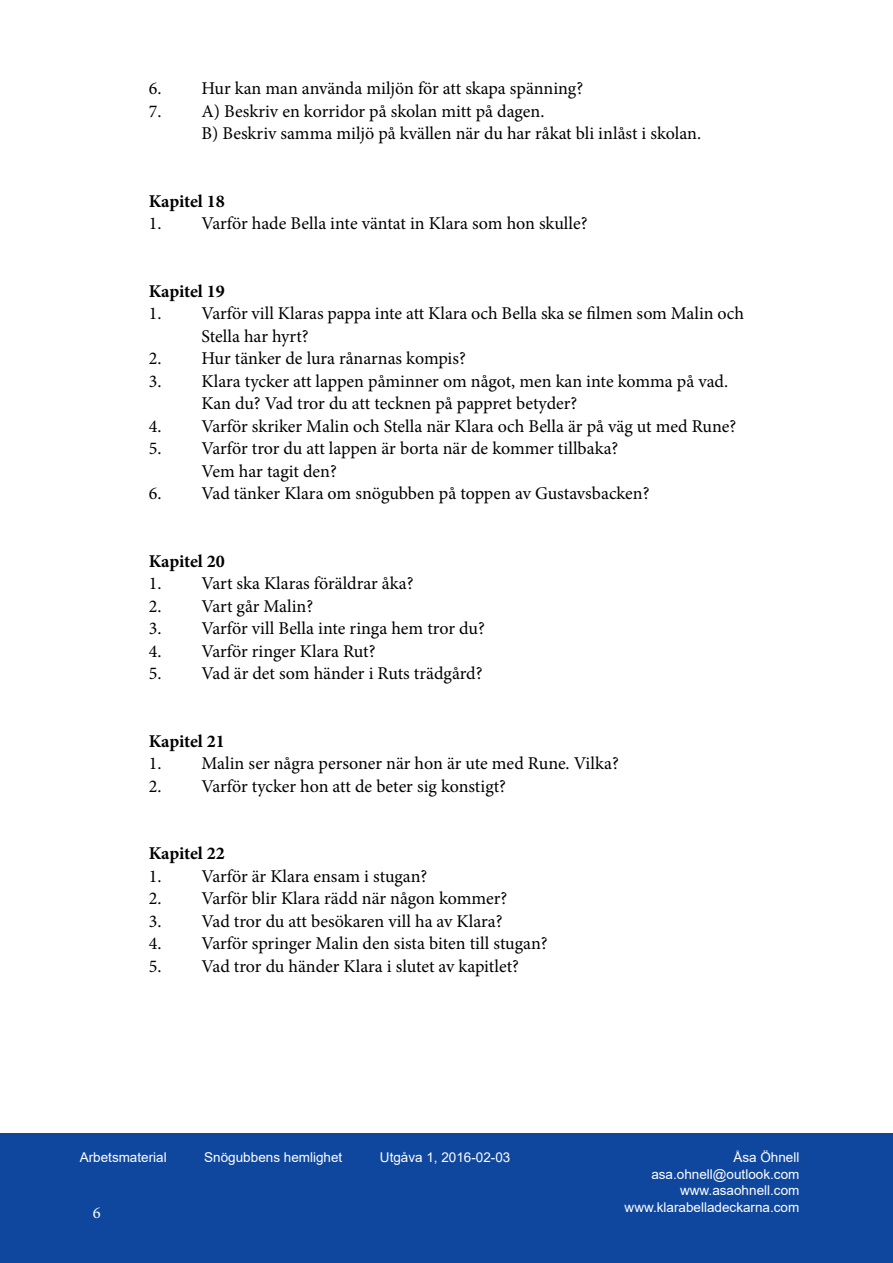
<style>
.page{position:relative;width:893px;height:1263px;background:#fff}
.page>*{position:absolute;margin:0;border:0;box-sizing:border-box;transform-origin:0 0}
.t1{font:18px/22.5px "Minion Pro";letter-spacing:-.005em;color:#000}
.t2{font:700 18px "Minion Pro";letter-spacing:-.01em;color:#000}
.t3{font:16.5px "Minion Pro";color:#fff}
.t4{font:13.5px/16.5px "Arial";color:#fff;text-align:right}
</style>
<div class="page">
<div style="left:0;top:1133px;width:893px;height:130px;background:#0f479e"></div>
<p class="t1" style="left:149px;top:77px;width:436px">6. Hur kan man använda miljön för att skapa spänning?</p>
<p class="t1" style="left:202px;top:100px;width:501px;text-indent:-53px">7. A) Beskriv en korridor på skolan mitt på dagen.<br>B) Beskriv samma miljö på kvällen när du har råkat bli inlåst i skolan.</p>
<p class="t2" style="left:149px;top:188px;width:78px">Kapitel 18</p>
<p class="t1" style="left:149px;top:212px;width:440px">1. Varför hade Bella inte väntat in Klara som hon skulle?</p>
<p class="t2" style="left:149px;top:278px;width:78px">Kapitel 19</p>
<p class="t1" style="left:202px;top:302px;width:544px;text-indent:-53px">1. Varför vill Klaras pappa inte att Klara och Bella ska se filmen som Malin och<br>Stella har hyrt?</p>
<p class="t1" style="left:149px;top:347px;width:318px">2. Hur tänker de lura rånarnas kompis?</p>
<p class="t1" style="left:202px;top:370px;width:528px;text-indent:-53px">3. Klara tycker att lappen påminner om något, men kan inte komma på vad.<br>Kan du? Vad tror du att tecknen på pappret betyder?</p>
<p class="t1" style="left:149px;top:415px;width:589px">4. Varför skriker Malin och Stella när Klara och Bella är på väg ut med Rune?</p>
<p class="t1" style="left:202px;top:437px;width:418px;text-indent:-53px">5. Varför tror du att lappen är borta när de kommer tillbaka?<br>Vem har tagit den?</p>
<p class="t1" style="left:149px;top:482px;width:502px">6. Vad tänker Klara om snögubben på toppen av Gustavsbacken?</p>
<p class="t2" style="left:149px;top:548px;width:78px">Kapitel 20</p>
<p class="t1" style="left:149px;top:572px;width:266px">1. Vart ska Klaras föräldrar åka?</p>
<p class="t1" style="left:149px;top:595px;width:166px">2. Vart går Malin?</p>
<p class="t1" style="left:149px;top:617px;width:337px">3. Varför vill Bella inte ringa hem tror du?</p>
<p class="t1" style="left:149px;top:640px;width:228px">4. Varför ringer Klara Rut?</p>
<p class="t1" style="left:149px;top:662px;width:335px">5. Vad är det som händer i Ruts trädgård?</p>
<p class="t2" style="left:149px;top:728px;width:78px">Kapitel 21</p>
<p class="t1" style="left:149px;top:752px;width:471px">1. Malin ser några personer när hon är ute med Rune. Vilka?</p>
<p class="t1" style="left:149px;top:775px;width:359px">2. Varför tycker hon att de beter sig konstigt?</p>
<p class="t2" style="left:149px;top:841px;width:78px">Kapitel 22</p>
<p class="t1" style="left:149px;top:865px;width:280px">1. Varför är Klara ensam i stugan?</p>
<p class="t1" style="left:149px;top:887px;width:360px">2. Varför blir Klara rädd när någon kommer?</p>
<p class="t1" style="left:149px;top:910px;width:355px">3. Vad tror du att besökaren vill ha av Klara?</p>
<p class="t1" style="left:149px;top:932px;width:400px">4. Varför springer Malin den sista biten till stugan?</p>
<p class="t1" style="left:149px;top:955px;width:372px">5. Vad tror du händer Klara i slutet av kapitlet?</p>
<p class="t4" style="left:80px;top:1149px;width:89px">Arbetsmaterial</p>
<p class="t4" style="left:204px;top:1149px;width:140px">Snögubbens hemlighet</p>
<p class="t4" style="left:380px;top:1149px;width:132px">Utgåva 1, 2016-02-03</p>
<p class="t3" style="left:93px;top:1202px;width:9px">6</p>
<p class="t4" style="left:625px;top:1149px;width:176px">Åsa Öhnell asa.ohnell@outlook.com www.asaohnell.com www.klarabelladeckarna.com</p>
</div>
